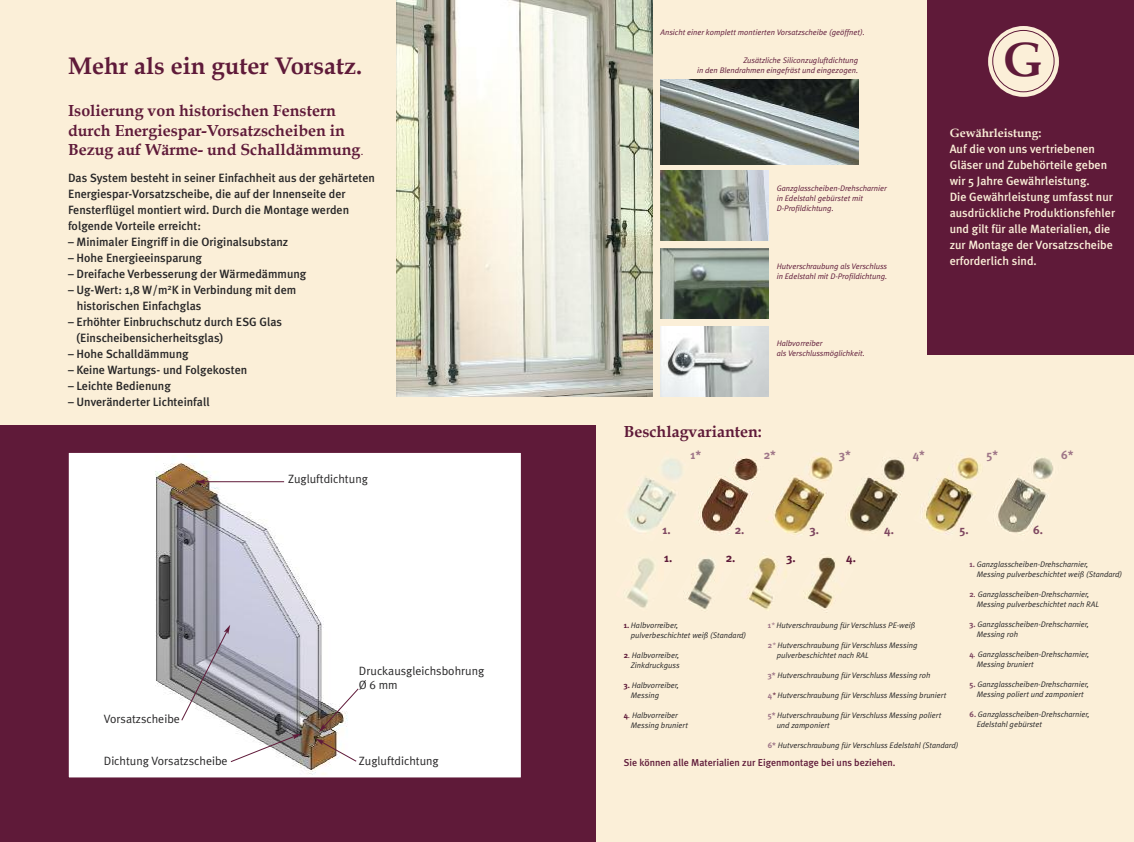
<style>
.page{position:relative;width:1134px;height:842px;background:#fbefd8}
.page>*{position:absolute;margin:0;border:0;box-sizing:border-box;transform-origin:0 0}
.t1{font:700 48px "Book Antiqua";color:#5f1a39}
.t2{font:700 24px "Book Antiqua";color:#5f1a39}
.t3{font:700 16px/19.2px "Book Antiqua";color:#5f1a39}
.t4{font:500 12px/16px "Meta Plus";color:#272627}
.t5{font:500 12px/16px "Meta Plus";color:#fbefd8}
.t6{font:12px/14.4px "Meta Plus Normal";color:#272627}
.t7{font:700 12px "Book Antiqua";color:#fbefd8}
.t8{font:700 12px "Meta Plus";color:#7f4861}
.t9{font:700 12px "Meta Plus";color:#9f7688}
.t10{font:700 12px "Meta Plus";color:#5f1a39}
.t11{font:500 10px "Meta Plus";color:#5f1a39}
.t12{font:italic 8px/10px "Meta Plus Normal";color:#272627}
.t13{font:italic 8px/10px "Meta Plus Normal";color:#5f1a39}
.s1{font-family:"Helvetica";font-weight:400;font-size:12px}
.s2{font-family:"Meta Plus";font-weight:700;font-style:normal;color:#7f4861}
.s3{color:#5f1a39}
.s4{color:#7f4861}
.s5{font-family:"Meta Plus";font-weight:700;font-style:normal;color:#5f1a39}
.s6{font-family:"Meta Plus";font-weight:700;font-style:normal;color:#9f7688}
.s7{color:#9f7688}
</style>
<div class="page">
<div style="left:0;top:425px;width:595px;height:417px;background:#5f1a39"></div>
<div style="left:69px;top:453px;width:452px;height:325px;background:#fff"></div>
<img style="left:155px;top:455px;width:184px;height:320px">
<div style="left:68px;top:452px;width:454px;height:326px;border:1px solid #5f1a39"></div>
<hr style="left:204px;top:481px;width:80px;height:1px;background:#5f1a39">
<svg style="left:196px;top:479px;width:10px;height:5px"></svg>
<svg style="left:319px;top:688px;width:40px;height:44px"></svg>
<svg style="left:315px;top:738px;width:42px;height:24px"></svg>
<svg style="left:230px;top:734px;width:71px;height:28px"></svg>
<svg style="left:181px;top:625px;width:49px;height:96px;background:#9d9ca3"></svg>
<img style="left:397px;top:0;width:255px;height:397px">
<img style="left:660px;top:326px;width:108px;height:71px">
<div style="left:927px;top:0;width:207px;height:354px;background:#5f1a39"></div>
<img style="left:626px;top:558px;width:28px;height:50px">
<img style="left:804px;top:557px;width:32px;height:56px">
<img style="left:688px;top:558px;width:28px;height:51px">
<img style="left:747px;top:552px;width:30px;height:58px">
<img style="left:660px;top:79px;width:199px;height:85px">
<img style="left:660px;top:170px;width:108px;height:71px">
<img style="left:660px;top:248px;width:108px;height:71px">
<svg style="left:988px;top:26px;width:71px;height:71px"></svg>
<svg style="left:992px;top:30px;width:62px;height:62px;background:#e6d3c3"></svg>
<img style="left:628px;top:477px;width:48px;height:55px">
<img style="left:698px;top:478px;width:55px;height:57px">
<img style="left:773px;top:477px;width:52px;height:60px">
<img style="left:848px;top:477px;width:53px;height:55px">
<img style="left:921px;top:478px;width:53px;height:57px">
<img style="left:998px;top:477px;width:51px;height:58px">
<img style="left:1020px;top:457px;width:33px;height:33px">
<img style="left:956px;top:457px;width:25px;height:32px">
<img style="left:944px;top:473px;width:28px;height:17px">
<img style="left:873px;top:459px;width:32px;height:29px">
<img style="left:800px;top:453px;width:33px;height:36px">
<img style="left:733px;top:458px;width:27px;height:32px">
<img style="left:724px;top:475px;width:26px;height:16px">
<img style="left:654px;top:459px;width:28px;height:27px">
<h2 class="t2" style="left:68px;top:52px;width:295px">Mehr als ein guter Vorsatz.</h2>
<h3 class="t3" style="left:68px;top:102px;width:297px">Isolierung von historischen Fenstern durch Energiespar-Vorsatzscheiben in<br>Bezug auf Wärme- und Schalldämmung<span class="s1">.</span></h3>
<h3 class="t4" style="left:68px;top:169px;width:308px">Das System besteht in seiner Einfachheit aus der gehärteten Energiespar-Vorsatzscheibe, die auf der Innenseite der Fensterflügel montiert wird. Durch die Montage werden folgende Vorteile erreicht:</h3>
<h3 class="t4" style="left:68px;top:233px;width:222px">– Minimaler Eingriff in die Originalsubstanz</h3>
<h3 class="t4" style="left:68px;top:249px;width:135px">– Hohe Energieeinsparung</h3>
<h3 class="t4" style="left:68px;top:265px;width:240px">– Dreifache Verbesserung der Wärmedämmung</h3>
<h3 class="t4" style="left:77px;top:281px;width:221px;text-indent:-9px">– Ug-Wert: 1,8 W/m<sup>2</sup>K in Verbindung mit dem historischen Einfachglas</h3>
<h3 class="t4" style="left:76px;top:313px;width:208px;text-indent:-8px">– Erhöhter Einbruchschutz durch ESG Glas (Einscheibensicherheitsglas)</h3>
<h3 class="t4" style="left:68px;top:345px;width:122px">– Hohe Schalldämmung</h3>
<h3 class="t4" style="left:68px;top:361px;width:181px">– Keine Wartungs- und Folgekosten</h3>
<h3 class="t4" style="left:68px;top:377px;width:104px">– Leichte Bedienung</h3>
<h3 class="t4" style="left:68px;top:393px;width:143px">– Unveränderter Lichteinfall</h3>
<h3 class="t6" style="left:288px;top:471px;width:81px">Zugluftdichtung</h3>
<h3 class="t6" style="left:104px;top:712px;width:78px">Vorsatzscheibe</h3>
<h3 class="t6" style="left:359px;top:663px;width:127px">Druckausgleichsbohrung<br>Ø6mm</h3>
<h3 class="t6" style="left:104px;top:754px;width:125px">Dichtung Vorsatzscheibe</h3>
<h3 class="t6" style="left:359px;top:754px;width:81px">Zugluftdichtung</h3>
<p class="t13" style="left:660px;top:27px;width:206px">Ansicht einer komplett montierten Vorsatzscheibe (geöffnet).</p>
<p class="t13" style="left:697px;top:55px;width:163px;line-height:9.6px;text-align:right">Zusätzliche Siliconzugluftdichtung<br>in den Blendrahmen eingefräst und eingezogen.</p>
<p class="t13" style="left:777px;top:183px;width:112px">Ganzglasscheiben-Drehscharnier in Edelstahl gebürstet mit<br>D-Profildichtung.</p>
<p class="t13" style="left:777px;top:261px;width:112px">Hutverschraubung als Verschluss in Edelstahl mit D-Profildichtung.</p>
<p class="t13" style="left:777px;top:339px;width:90px">Halbvorreiber<br>als Verschlussmöglichkeit.</p>
<h3 class="t3" style="left:624px;top:422px;width:140px">Beschlagvarianten:</h3>
<h1 class="t1" style="left:1003px;top:32px;width:41px">G</h1>
<h3 class="t7" style="left:950px;top:126px;width:93px">Gewährleistung:</h3>
<p class="t5" style="left:950px;top:141px;width:167px">Auf die von uns vertriebenen<br>Gläser und Zubehörteile geben wir 5 Jahre Gewährleistung.<br>Die Gewährleistung umfasst nur ausdrückliche Produktionsfehler und gilt für alle Materialien, die zur Montage der Vorsatzscheibe erforderlich sind.</p>
<h3 class="t9" style="left:691px;top:448px;width:12px">1*</h3>
<h3 class="t9" style="left:764px;top:448px;width:14px">2*</h3>
<h3 class="t9" style="left:839px;top:448px;width:13px">3*</h3>
<h3 class="t9" style="left:913px;top:448px;width:14px">4*</h3>
<h3 class="t9" style="left:1061px;top:448px;width:14px">6*</h3>
<h3 class="t8" style="left:662px;top:523px;width:10px">1.</h3>
<h3 class="t8" style="left:735px;top:523px;width:11px">2.</h3>
<h3 class="t8" style="left:810px;top:523px;width:11px">3.</h3>
<h3 class="t8" style="left:884px;top:523px;width:11px">4.</h3>
<h3 class="t8" style="left:959px;top:523px;width:11px">5.</h3>
<h3 class="t8" style="left:1033px;top:523px;width:11px">6.</h3>
<h3 class="t10" style="left:664px;top:551px;width:10px">1.</h3>
<h3 class="t10" style="left:726px;top:551px;width:11px">2.</h3>
<h3 class="t10" style="left:786px;top:551px;width:11px">3.</h3>
<h3 class="t10" style="left:846px;top:551px;width:11px">4.</h3>
<p class="t12" style="left:977px;top:559px;width:147px;text-indent:-7px"><span class="s2">1.</span> Ganzglasscheiben-Drehscharnier,<br>Messing pulverbeschichtet weiß (Standard)</p>
<p class="t12" style="left:977px;top:589px;width:124px;text-indent:-7px"><span class="s2">2</span><span class="s3">.</span> Ganzglasscheiben-Drehscharnier,<br>Messing pulverbeschichtet nach RAL</p>
<p class="t12" style="left:977px;top:619px;width:114px;text-indent:-7px"><span class="s2">3.</span> Ganzglasscheiben-Drehscharnier,<br>Messing roh</p>
<p class="t12" style="left:977px;top:649px;width:114px;text-indent:-7px"><span class="s2">4</span><span class="s4">.</span> Ganzglasscheiben-Drehscharnier,<br>Messing bruniert</p>
<p class="t12" style="left:969px;top:679px;width:121px;text-align:center"><span class="s2">5.</span> Ganzglasscheiben-Drehscharnier,<br>Messing poliert und zamponiert</p>
<p class="t12" style="left:977px;top:709px;width:114px;text-indent:-7px"><span class="s2">6.</span> Ganzglasscheiben-Drehscharnier,<br>Edelstahl gebürstet</p>
<p class="t12" style="left:631px;top:620px;width:117px;text-indent:-7px"><span class="s5">1.</span> Halbvorreiber,<br>pulverbeschichtet weiß (Standard)</p>
<p class="t12" style="left:624px;top:650px;width:57px;text-align:right"><span class="s5">2</span><span class="s3">.</span> Halbvorreiber,<br>Zinkdruckguss</p>
<p class="t12" style="left:631px;top:680px;width:50px;text-indent:-7px"><span class="s5">3.</span> Halbvorreiber,<br>Messing</p>
<p class="t12" style="left:631px;top:710px;width:59px;text-indent:-7px"><span class="s5">4</span><span class="s3">.</span> Halbvorreiber<br>Messing bruniert</p>
<p class="t11" style="left:624px;top:756px;width:273px">Sie können alle Materialien zur Eigenmontage bei uns beziehen.</p>
<p class="t12" style="left:768px;top:620px;width:149px"><span class="s6">1</span><span class="s7">*</span> Hutverschraubung für Verschluss PE-weiß</p>
<p class="t12" style="left:777px;top:640px;width:142px;text-indent:-9px"><span class="s6">2</span><span class="s7">*</span> Hutverschraubung für Verschluss Messing pulverbeschichtet nach RAL</p>
<p class="t12" style="left:768px;top:670px;width:164px"><span class="s6">3*</span> Hutverschraubung für Verschluss Messing roh</p>
<p class="t12" style="left:768px;top:690px;width:180px"><span class="s6">4</span><span class="s3">*</span> Hutverschraubung für Verschluss Messing bruniert</p>
<p class="t12" style="left:777px;top:710px;width:166px;text-indent:-9px"><span class="s6">5*</span> Hutverschraubung für Verschluss Messing poliert und zamponiert</p>
<p class="t12" style="left:768px;top:740px;width:192px"><span class="s6">6*</span> Hutverschraubung für Verschluss Edelstahl (Standard)</p>
</div>
